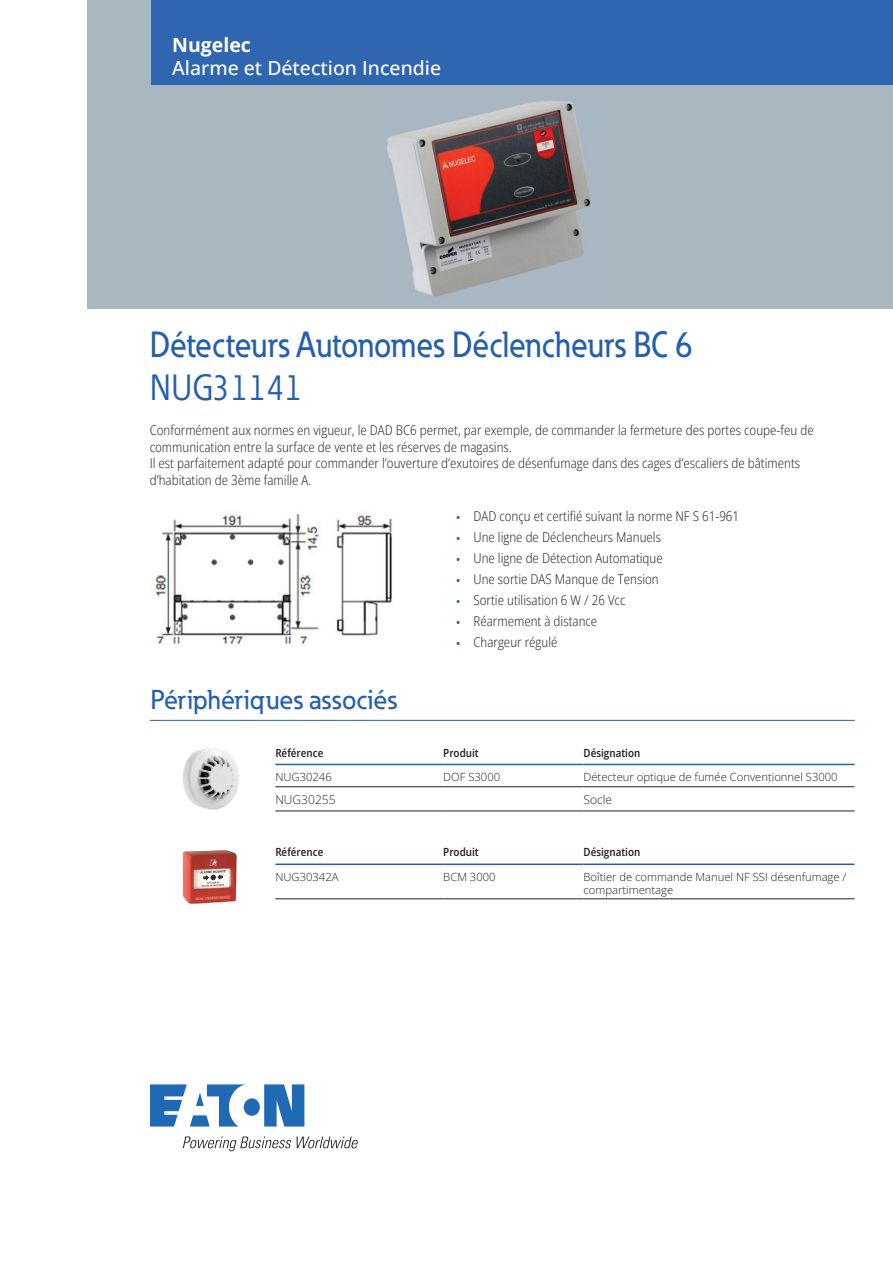
<style>
.page{position:relative;width:893px;height:1263px;background:#fff}
.page>*{position:absolute;margin:0;border:0;box-sizing:border-box;transform-origin:0 0}
.t1{font:500 36px "Eaton";color:#235fad;scale:.9 1}
.t2{font:36px "Eaton";color:#235fad;scale:.9 1}
.t3{font:500 27px "Eaton";color:#235fad}
.t4{font:500 19.5px "Open Sans";color:#fff}
.t5{font:700 19.5px "Open Sans";color:#fff}
.t6{font:300 semi-condensed 13.5px/16.5px "Open Sans";color:#231f20}
.t7{font:300 12px "Open Sans";color:#231f20}
.t8{font:300 11.25px/13.5px "Open Sans";color:#231f20}
.t9{font:600 semi-condensed 11.25px "Open Sans";color:#231f20}
.s1{font-size:15px;color:#235fad}
</style>
<div class="page">
<svg style="left:150px;top:1084px;width:154px;height:42px"></svg>
<svg style="left:183px;top:1136px;width:175px;height:15px"></svg>
<div style="left:87px;top:0;width:806px;height:309px;background:#a9b7c1"></div>
<div style="left:151px;top:0;width:742px;height:84px;background:#3066af"></div>
<hr style="left:150px;top:720px;width:705px;height:1px;background:#235fad">
<hr style="left:275px;top:786px;width:168px;height:1px;background:#231f20">
<hr style="left:443px;top:786px;width:140px;height:1px;background:#231f20">
<hr style="left:583px;top:786px;width:271px;height:1px;background:#231f20">
<hr style="left:275px;top:811px;width:168px;height:1px;background:#231f20">
<hr style="left:443px;top:811px;width:140px;height:1px;background:#231f20">
<hr style="left:583px;top:811px;width:271px;height:1px;background:#231f20">
<hr style="left:275px;top:764px;width:168px;height:1px;background:#235fad">
<hr style="left:443px;top:764px;width:140px;height:1px;background:#235fad">
<hr style="left:583px;top:764px;width:271px;height:1px;background:#235fad">
<hr style="left:275px;top:898px;width:168px;height:1px;background:#231f20">
<hr style="left:443px;top:898px;width:140px;height:1px;background:#231f20">
<hr style="left:583px;top:898px;width:271px;height:1px;background:#231f20">
<hr style="left:275px;top:863px;width:168px;height:2px;background:#235fad">
<hr style="left:443px;top:863px;width:140px;height:2px;background:#235fad">
<hr style="left:583px;top:863px;width:271px;height:2px;background:#235fad">
<img style="left:387px;top:101px;width:204px;height:196px">
<img style="left:155px;top:511px;width:237px;height:134px">
<img style="left:183px;top:748px;width:56px;height:62px">
<img style="left:182px;top:850px;width:55px;height:54px">
<h3 class="t5" style="left:172px;top:31px;width:80px">Nugelec</h3>
<h3 class="t4" style="left:172px;top:55px;width:270px">Alarme et Détection Incendie</h3>
<h1 class="t1" style="left:150px;top:323px;width:605px">Détecteurs Autonomes Déclencheurs BC 6</h1>
<h1 class="t2" style="left:150px;top:365px;width:171px">NUG31141</h1>
<p class="t6" style="left:150px;top:422px;width:665px">Conformément aux normes en vigueur, le DAD BC6 permet, par exemple, de commander la fermeture des portes coupe-feu de communication entre la surface de vente et les réserves de magasins.<br>Il est parfaitement adapté pour commander l’ouverture d’exutoires de désenfumage dans des cages d’escaliers de bâtiments d’habitation de 3ème famille A.</p>
<p class="t6" style="left:455px;top:507px;width:285px"><span class="s1">•</span> DAD conçu et certifié suivant la norme NF S 61-961</p>
<p class="t6" style="left:455px;top:528px;width:207px"><span class="s1">•</span> Une ligne de Déclencheurs Manuels</p>
<p class="t6" style="left:455px;top:549px;width:209px"><span class="s1">•</span> Une ligne de Détection Automatique</p>
<p class="t6" style="left:455px;top:570px;width:205px"><span class="s1">•</span> Une sortie DAS Manque de Tension</p>
<p class="t6" style="left:455px;top:591px;width:171px"><span class="s1">•</span> Sortie utilisation 6 W / 26 Vcc</p>
<p class="t6" style="left:455px;top:612px;width:143px"><span class="s1">•</span> Réarmement à distance</p>
<p class="t6" style="left:455px;top:633px;width:103px"><span class="s1">•</span> Chargeur régulé</p>
<h2 class="t3" style="left:150px;top:683px;width:248px">Périphériques associés</h2>
<p class="t9" style="left:275px;top:745px;width:50px">Référence</p>
<p class="t9" style="left:443px;top:745px;width:37px">Produit</p>
<p class="t9" style="left:583px;top:745px;width:58px">Désignation</p>
<p class="t8" style="left:275px;top:770px;width:58px">NUG30246</p>
<p class="t8" style="left:443px;top:770px;width:58px">DOF S3000</p>
<p class="t8" style="left:583px;top:770px;width:256px">Détecteur optique de fumée Conventionnel S3000</p>
<p class="t7" style="left:275px;top:791px;width:62px">NUG30255</p>
<p class="t7" style="left:583px;top:791px;width:30px">Socle</p>
<p class="t9" style="left:275px;top:845px;width:50px">Référence</p>
<p class="t9" style="left:443px;top:845px;width:37px">Produit</p>
<p class="t9" style="left:583px;top:845px;width:58px">Désignation</p>
<p class="t8" style="left:275px;top:870px;width:65px">NUG30342A</p>
<p class="t8" style="left:443px;top:870px;width:54px">BCM 3000</p>
<p class="t8" style="left:583px;top:870px;width:264px">Boîtier de commande Manuel NF SSI désenfumage / compartimentage</p>
</div>
